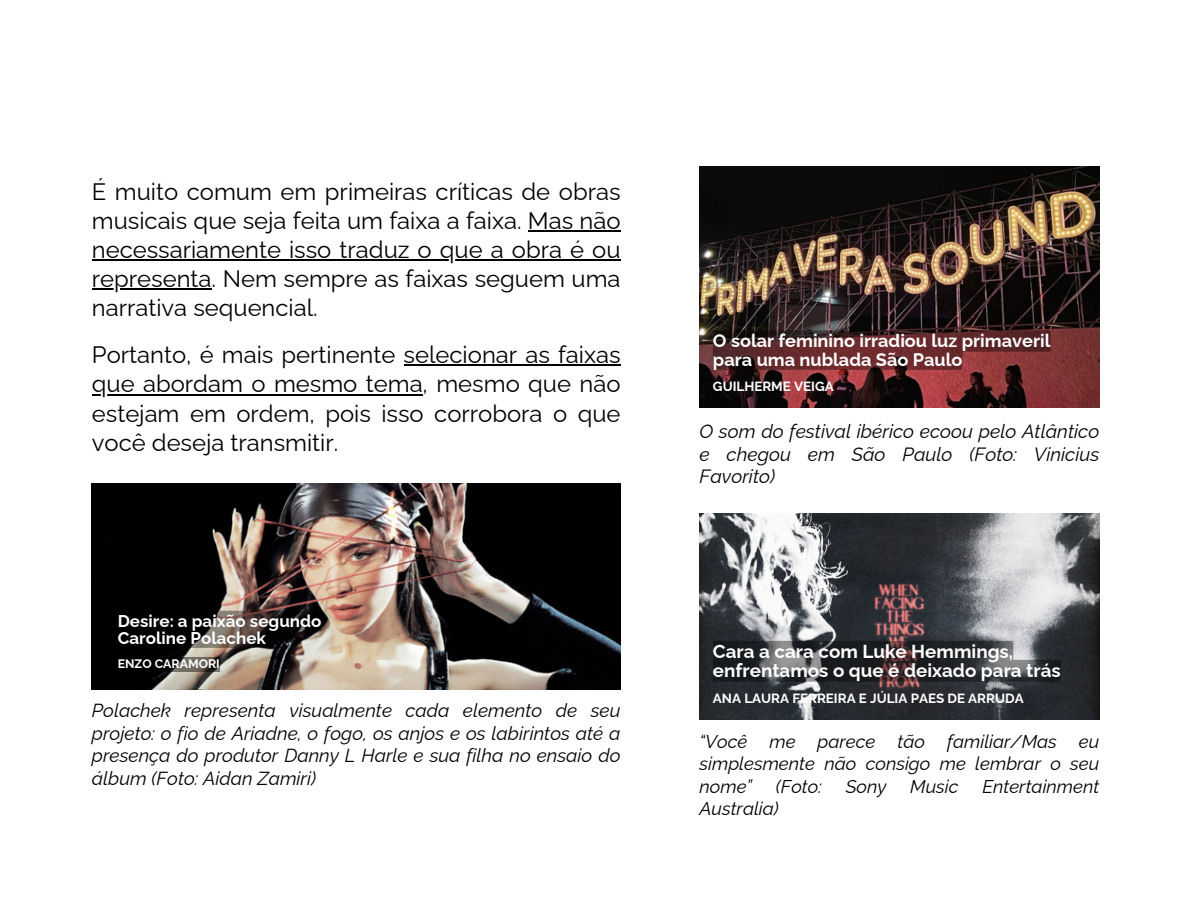
<style>
.page{position:relative;width:1191px;height:918px;background:#fff}
.page>*{position:absolute;margin:0;border:0;box-sizing:border-box;transform-origin:0 0}
.t1{font:23.85px/29.1px "Raleway";color:#000}
.t2{font:italic 19.2px/22.5px "Raleway";color:#000;text-align:justify}
.t3{font:italic 18.9px/22.5px "Raleway";color:#000;text-align:justify}
.t4{font:700 18.75px/18.9px "Raleway";color:#fefefe}
.t5{font:italic 18.45px/22.5px "Raleway";color:#000;text-align:justify}
.t6{font:700 18.15px/18.1px "Raleway";color:#fefefe}
.t7{font:700 16.95px/17.1px "Raleway";color:#fefefe}
.t8{font:700 13.35px "Raleway";color:#fefefe}
.t9{font:700 12.3px "Raleway";color:#fefefe}
</style>
<div class="page">
<img style="left:699px;top:514px;width:399px;height:205px">
<svg style="left:713px;top:641px;width:347px;height:41px"></svg>
<hr style="left:528px;top:230px;width:92px;height:2px;background:#000">
<hr style="left:92px;top:259px;width:528px;height:2px;background:#000">
<hr style="left:92px;top:288px;width:119px;height:2px;background:#000">
<img style="left:699px;top:166px;width:399px;height:242px">
<svg style="left:713px;top:330px;width:337px;height:40px"></svg>
<hr style="left:403px;top:364px;width:217px;height:2px;background:#000">
<hr style="left:92px;top:394px;width:330px;height:1px;background:#000">
<img style="left:92px;top:484px;width:529px;height:205px">
<svg style="left:118px;top:611px;width:203px;height:37px"></svg>
<div style="left:118px;top:657px;width:102px;height:14px;background:#000;opacity:.46"></div>
<p class="t1" style="left:92px;top:177px;width:530px">É muito comum em primeiras críticas de obras musicais que seja feita um faixa a faixa. Mas não</p>
<p class="t1" style="left:92px;top:235px;width:530px">necessariamente isso traduz o que a obra é ou</p>
<p class="t1" style="left:92px;top:264px;width:530px">representa. Nem sempre as faixas seguem uma narrativa sequencial.</p>
<p class="t1" style="left:92px;top:340px;width:530px">Portanto, é mais pertinente selecionar as faixas</p>
<h2 class="t1" style="left:92px;top:369px;width:530px;text-align:justify">que abordam o mesmo tema, mesmo que não estejam em ordem, pois isso corrobora o que você deseja transmitir.</h2>
<p class="t7" style="left:118px;top:612px;width:205px">Desire: a paixão segundo<br>Caroline Polachek</p>
<p class="t9" style="left:118px;top:657px;width:103px">ENZO CARAMORI</p>
<h2 class="t3" style="left:92px;top:699px;width:530px">Polachek representa visualmente cada elemento de seu projeto: o fio de Ariadne, o fogo, os anjos e os labirintos até a presença do produtor Danny L Harle e sua filha no ensaio do álbum (Foto: Aidan Zamiri)</h2>
<p class="t6" style="left:713px;top:332px;width:339px">O solar feminino irradiou luz primaveril para uma nublada São Paulo</p>
<p class="t8" style="left:713px;top:379px;width:122px">GUILHERME VEIGA</p>
<h3 class="t2" style="left:699px;top:420px;width:401px">O som do festival ibérico ecoou pelo Atlântico e chegou em São Paulo (Foto: Vinicius Favorito)</h3>
<h1 class="t4" style="left:713px;top:642px;width:349px">Cara a cara com Luke Hemmings, enfrentamos o que é deixado para trás</h1>
<h3 class="t8" style="left:713px;top:691px;width:312px">ANA LAURA FERREIRA E JÚLIA PAES DE ARRUDA</h3>
<p class="t5" style="left:699px;top:730px;width:401px">“Você me parece tão familiar/Mas eu simplesmente não consigo me lembrar o seu nome”</p>
<p class="t5" style="left:775px;top:775px;width:47px">(Foto:</p>
<p class="t5" style="left:845px;top:775px;width:42px">Sony</p>
<p class="t5" style="left:910px;top:775px;width:50px">Music</p>
<p class="t5" style="left:982px;top:775px;width:118px">Entertainment</p>
<p class="t5" style="left:699px;top:798px;width:81px">Australia)</p>
</div>
